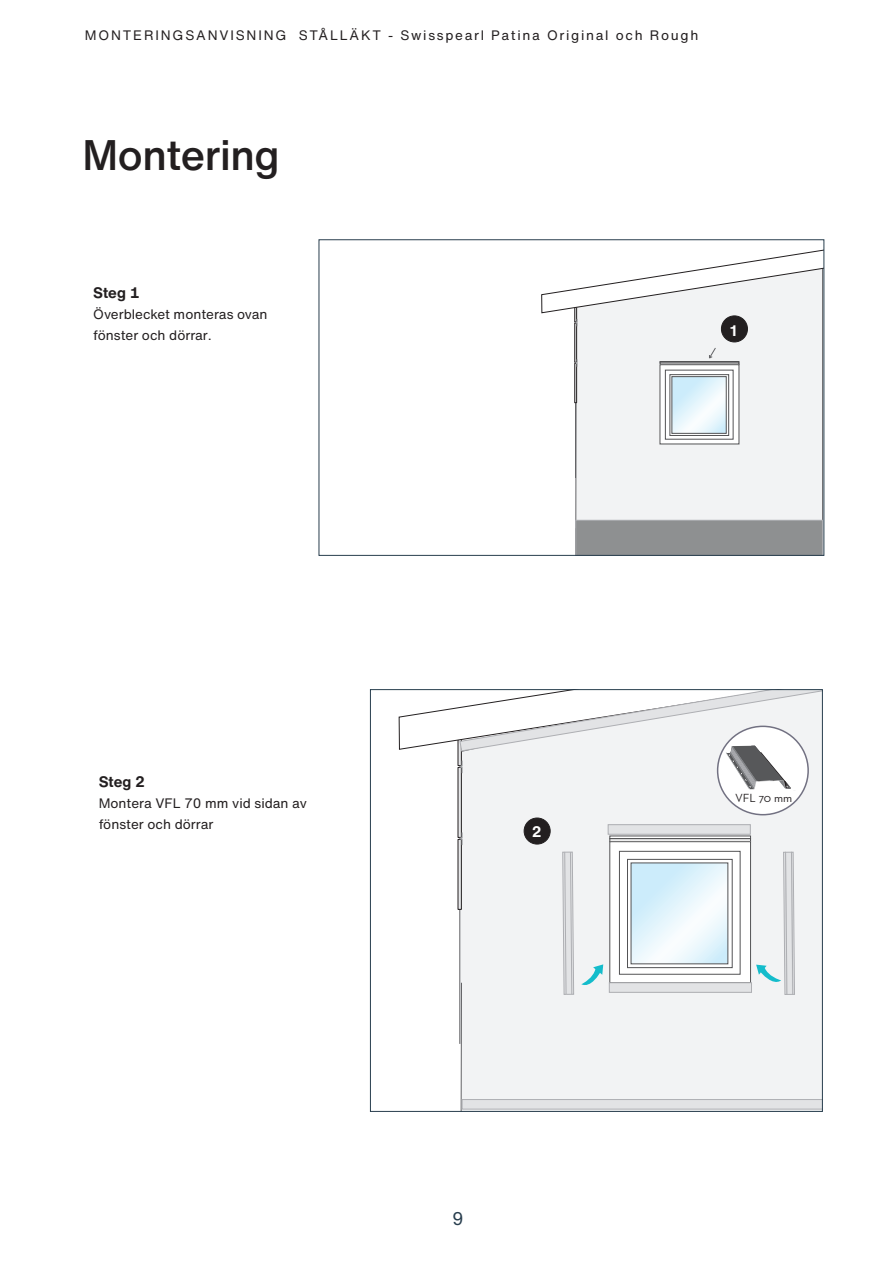
<style>
.page{position:relative;width:893px;height:1263px;background:#fff}
.page>*{position:absolute;margin:0;border:0;box-sizing:border-box;transform-origin:0 0}
.t1{font:500 42px "Helvetica Now Text";letter-spacing:-.01em;color:#231f20}
.t2{font:18px "Helvetica Now Text";color:#283e4e}
.t3{font:700 15px "Helvetica Now Text";color:#231f20}
.t4{font:700 15px "Helvetica Now Text";color:#fff}
.t5{font:13.5px/21.3px "Helvetica Now Text";color:#231f20}
.t6{font:13.5px "Helvetica Now Text";letter-spacing:.125em;color:#231f20}
.t7{font:12px "Neutraface 2 Text";color:#231f20}
</style>
<div class="page">
<div style="left:575px;top:313px;width:247px;height:202px;background:#f2f3f4"></div>
<div style="left:575px;top:363px;width:2px;height:40px;border:1px solid #231f20"></div>
<div style="left:575px;top:323px;width:2px;height:39px;border:1px solid #231f20"></div>
<div style="left:575px;top:290px;width:2px;height:32px;border:1px solid #231f20"></div>
<svg style="left:541px;top:249px;width:281px;height:64px"></svg>
<div style="left:660px;top:361px;width:79px;height:2px;border:1px solid #535355"></div>
<div style="left:660px;top:363px;width:79px;height:2px;border:1px solid #535355"></div>
<svg style="left:662px;top:367px;width:75px;height:75px"></svg>
<svg style="left:667px;top:372px;width:64px;height:65px"></svg>
<svg style="left:672px;top:376px;width:55px;height:58px"></svg>
<div style="left:670px;top:374px;width:59px;height:62px;border:1px solid #535355"></div>
<svg style="left:674px;top:378px;width:50px;height:53px"></svg>
<div style="left:577px;top:480px;width:179px;height:52px;background:#f2f3f4"></div>
<hr style="left:575px;top:403px;width:1px;height:152px;background:#636366">
<svg style="left:709px;top:347px;width:7px;height:12px"></svg>
<svg style="left:575px;top:515px;width:247px;height:39px"></svg>
<div style="left:319px;top:239px;width:505px;height:317px;border:1px solid #283e4e"></div>
<div style="left:721px;top:316px;width:26px;height:26px;background:#231f20;border-radius:50%"></div>
<div style="left:721px;top:316px;width:27px;height:26px;border:1px solid #231f20;border-radius:50%"></div>
<div style="left:459px;top:792px;width:362px;height:59px;background:#f2f3f4"></div>
<div style="left:458px;top:839px;width:4px;height:70px;border:1px solid #231f20"></div>
<div style="left:458px;top:767px;width:4px;height:71px;border:1px solid #231f20"></div>
<svg style="left:460px;top:832px;width:3px;height:13px"></svg>
<div style="left:610px;top:838px;width:141px;height:4px;border:1px solid #535355"></div>
<div style="left:610px;top:842px;width:140px;height:141px;background:#fff"></div>
<div style="left:608px;top:825px;width:142px;height:9px;background:#e2e3e5"></div>
<div style="left:608px;top:824px;width:142px;height:10px;border:1px solid #aeafb3"></div>
<svg style="left:436px;top:851px;width:386px;height:260px"></svg>
<div style="left:718px;top:726px;width:90px;height:89px;background:#fff;border-radius:50%"></div>
<svg style="left:399px;top:690px;width:423px;height:102px"></svg>
<div style="left:524px;top:818px;width:26px;height:26px;background:#231f20;border-radius:50%"></div>
<div style="left:524px;top:818px;width:26px;height:26px;border:1px solid #231f20;border-radius:50%"></div>
<p class="t6" style="left:85px;top:27px;width:615px">MONTERINGSANVISNING STÅLLÄKT - Swisspearl Patina Original och Rough</p>
<h1 class="t1" style="left:83px;top:127px;width:199px">Montering</h1>
<p class="t3" style="left:93px;top:282px;width:48px">Steg 1</p>
<p class="t5" style="left:93px;top:304px;width:176px">Överblecket monteras ovan fönster och dörrar.</p>
<p class="t4" style="left:730px;top:321px;width:8px">1</p>
<p class="t3" style="left:99px;top:771px;width:48px">Steg 2</p>
<p class="t5" style="left:99px;top:792px;width:210px">Montera VFL 70 mm vid sidan av fönster och dörrar</p>
<p class="t4" style="left:532px;top:822px;width:11px">2</p>
<h2 class="t2" style="left:452px;top:1207px;width:13px">9</h2>
<p class="t7" style="left:735px;top:790px;width:59px">VFL 70 mm</p>
</div>
